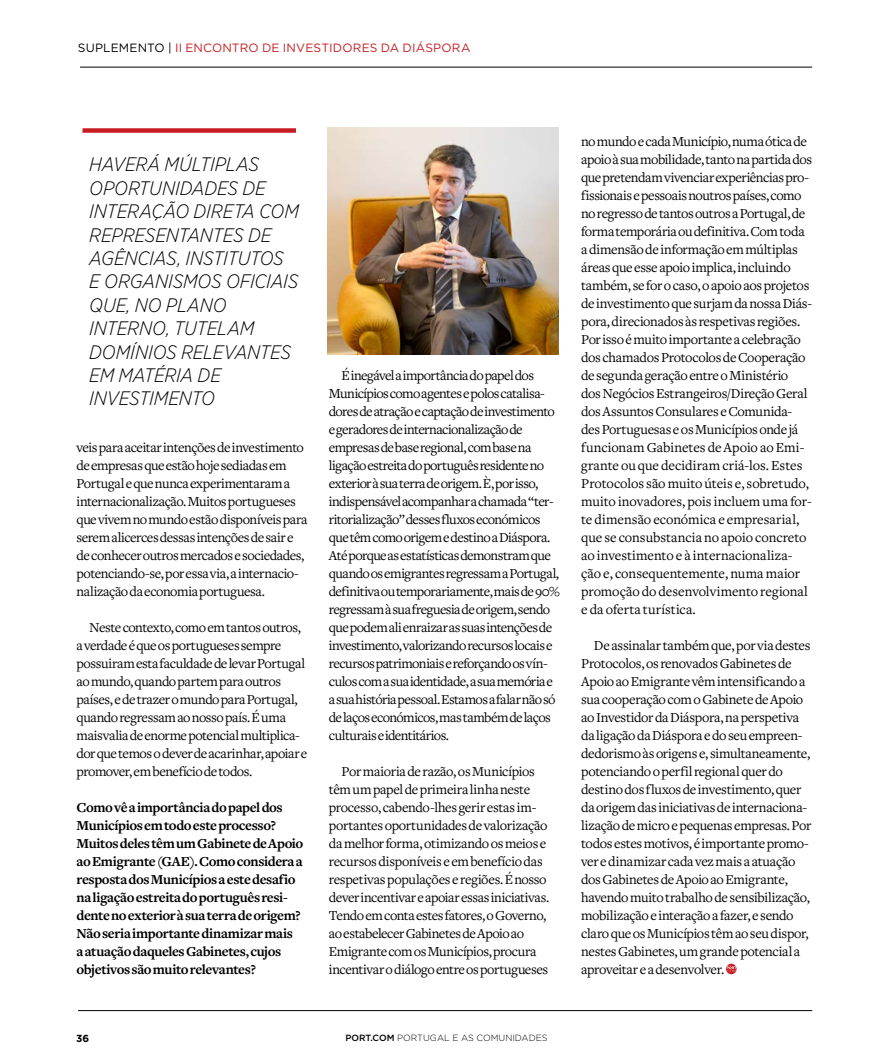
<style>
.page{position:relative;width:893px;height:1063px;background:#fff}
.page>*{position:absolute;margin:0;border:0;box-sizing:border-box;transform-origin:0 0}
.Texto_corrido{font:italic 300 19.5px/23.4px "Gotham Narrow";letter-spacing:-.01em;color:#000}
.Texto_corrido-2{font:14.25px/18px "Freight Text";letter-spacing:-.025em;color:#000}
.Texto_corrido-3{font:700 14.25px/18px "Freight Text";letter-spacing:-.025em;color:#000}
.t1{font:12px "Gotham";letter-spacing:.01em;color:#c61d23}
.t2{font:700 10.2px "Gotham";color:#000}
.t3{font:300 9px "Gotham";color:#000}
.s1{color:#000}
.s2{font-weight:500}
</style>
<div class="page">
<hr style="left:78px;top:1010px;width:734px;height:1px;background:#000">
<hr style="left:80px;top:67px;width:732px;height:1px;background:#000">
<div style="left:726px;top:964px;width:10px;height:10px;background:#c61d23;border-radius:50%"></div>
<svg style="left:727px;top:965px;width:10px;height:7px"></svg>
<div style="left:82px;top:128px;width:214px;height:5px;background:#c61d23"></div>
<img style="left:327px;top:128px;width:231px;height:226px">
<p class="t1" style="left:78px;top:40px;width:394px"><span class="s1">SUPLEMENTO |</span> II ENCONTRO DE INVESTIDORES DA DIÁSPORA</p>
<p class="Texto_corrido" style="left:89px;top:152px;width:211px">HAVERÁ MÚLTIPLAS<br>OPORTUNIDADES DE<br>INTERAÇÃO DIRETA COM<br>REPRESENTANTES DE<br>AGÊNCIAS, INSTITUTOS<br>E ORGANISMOS OFICIAIS<br>QUE, NO PLANO<br>INTERNO, TUTELAM<br>DOMÍNIOS RELEVANTES<br>EM MATÉRIA DE<br>INVESTIMENTO</p>
<p class="Texto_corrido-2" style="left:77px;top:439px;width:232px">veis para aceitar intenções de investimento de empresas que estão hoje sediadas em Portugal e que nunca experimentaram a internacionalização. Muitos portugueses que vivem no mundo estão disponíveis para serem alicerces dessas intenções de sair e de conhecer outros mercados e sociedades, potenciando-se, por essa via, a internacio&shy;nalização da economia portuguesa.</p>
<p class="Texto_corrido-2" style="left:77px;top:619px;width:232px;text-indent:13px">Neste contexto, como em tantos outros, a verdade é que os portugueses sempre possuiram esta faculdade de levar Portugal ao mundo, quando partem para outros países, e de trazer o mundo para Portugal, quando regressam ao nosso país. É uma maisvalia de enorme potencial multiplica&shy;dor que temos o dever de acarinhar, apoiar e promover, em benefício de todos.</p>
<p class="Texto_corrido-3" style="left:77px;top:799px;width:228px">Como vê a importância do papel dos Municípios em todo este processo?<br>Muitos deles têm um Gabinete de Apoio ao Emigrante (GAE). Como considera a resposta dos Municípios a este desafio na ligação estreita do português resi&shy;dente no exterior à sua terra de origem?<br>Não seria importante dinamizar mais a atuação daqueles Gabinetes, cujos objetivos são muito relevantes?</p>
<p class="Texto_corrido-2" style="left:329px;top:367px;width:232px;text-indent:13px">É inegável a importância do papel dos Municípios como agentes e polos catalisa&shy;dores de atração e captação de investimento e geradores de internacionalização de empresas de base regional, com base na ligação estreita do português residente no exterior à sua terra de origem. È, por isso, indispensável acompanhar a chamada “ter&shy;ritorialização” desses fluxos económicos que têm como origem e destino a Diáspora.<br>Até porque as estatísticas demonstram que quando os emigrantes regressam a Portugal, definitiva ou temporariamente, mais de 90% regressam à sua freguesia de origem, sendo que podem ali enraizar as suas intenções de investimento, valorizando recursos locais e recursos patrimoniais e reforçando os vín&shy;culos com a sua identidade, a sua memória e a sua história pessoal. Estamos a falar não só de laços económicos, mas também de laços culturais e identitários.</p>
<p class="Texto_corrido-2" style="left:329px;top:763px;width:222px;text-indent:13px">Por maioria de razão, os Municípios têm um papel de primeira linha neste processo, cabendo-lhes gerir estas im&shy;portantes oportunidades de valorização da melhor forma, otimizando os meios e recursos disponíveis e em benefício das respetivas populações e regiões. É nosso dever incentivar e apoiar essas iniciativas.<br>Tendo em conta estes fatores, o Governo, ao estabelecer Gabinetes de Apoio ao Emigrante com os Municípios, procura incentivar o diálogo entre os portugueses</p>
<p class="Texto_corrido-2" style="left:581px;top:133px;width:233px">no mundo e cada Município, numa ótica de apoio à sua mobilidade, tanto na partida dos que pretendam vivenciar experiências pro&shy;fissionais e pessoais noutros países, como no regresso de tantos outros a Portugal, de forma temporária ou definitiva. Com toda a dimensão de informação em múltiplas áreas que esse apoio implica, incluindo também, se for o caso, o apoio aos projetos de investimento que surjam da nossa Diás&shy;pora, direcionados às respetivas regiões.<br>Por isso é muito importante a celebração dos chamados Protocolos de Cooperação de segunda geração entre o Ministério<br>dos Negócios Estrangeiros/Direção Geral dos Assuntos Consulares e Comunida&shy;des Portuguesas e os Municípios onde já funcionam Gabinetes de Apoio ao Emi&shy;grante ou que decidiram criá-los. Estes Protocolos são muito úteis e, sobretudo, muito inovadores, pois incluem uma for&shy;te dimensão económica e empresarial, que se consubstancia no apoio concreto ao investimento e à internacionaliza&shy;ção e, consequentemente, numa maior promoção do desenvolvimento regional e da oferta turística.</p>
<p class="Texto_corrido-2" style="left:581px;top:637px;width:232px;text-indent:13px">De assinalar também que, por via destes Protocolos, os renovados Gabinetes de Apoio ao Emigrante vêm intensificando a sua cooperação com o Gabinete de Apoio ao Investidor da Diáspora, na perspetiva da ligação da Diáspora e do seu empreen&shy;dedorismo às origens e, simultaneamente, potenciando o perfil regional quer do destino dos fluxos de investimento, quer da origem das iniciativas de internaciona&shy;lização de micro e pequenas empresas. Por todos estes motivos, é importante promo&shy;ver e dinamizar cada vez mais a atuação dos Gabinetes de Apoio ao Emigrante, havendo muito trabalho de sensibilização, mobilização e interação a fazer, e sendo claro que os Municípios têm ao seu dispor, nestes Gabinetes, um grande potencial a aproveitar e a desenvolver.</p>
<p class="t2" style="left:76px;top:1032px;width:15px">36</p>
<p class="t3" style="left:345px;top:1033px;width:204px"><span class="s2">PORT.COM</span> PORTUGAL E AS COMUNIDADES</p>
</div>
